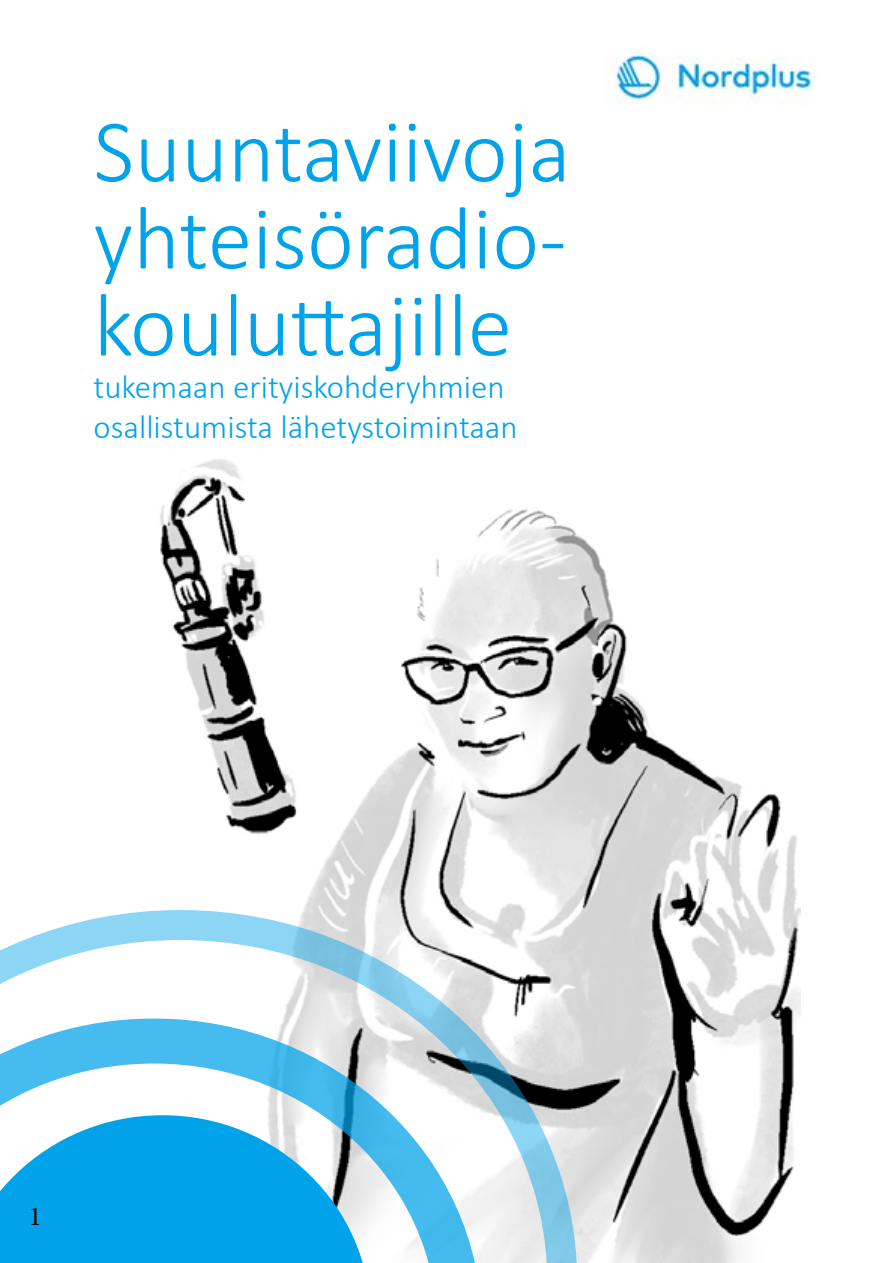
<style>
.page{position:relative;width:893px;height:1263px;background:#fff}
.page>*{position:absolute;margin:0;border:0;box-sizing:border-box;transform-origin:0 0}
.t1{font:300 90px/87px "Calibri";color:#00a3ea;text-align:justify}
.t2{font:300 33px/39.6px "Calibri";color:#00a3ea}
.t3{font:27px "Minion Pro";color:#000}
</style>
<div class="page">
<img style="left:159px;top:459px;width:641px;height:804px">
<img style="left:607px;top:55px;width:209px;height:49px">
<svg style="left:0;top:910px;width:577px;height:353px"></svg>
<svg style="left:0;top:1115px;width:371px;height:148px;background:#33b2e9"></svg>
<h1 class="t1" style="left:94px;top:107px;width:479px">Suuntaviivoja yhteisöradio&shy;kouluttajille</h1>
<p class="t2" style="left:94px;top:367px;width:426px">tukemaan erityiskohderyhmien osallistumista lähetystoimintaan</p>
<p class="t3" style="left:29px;top:1198px;width:14px">1</p>
</div>
